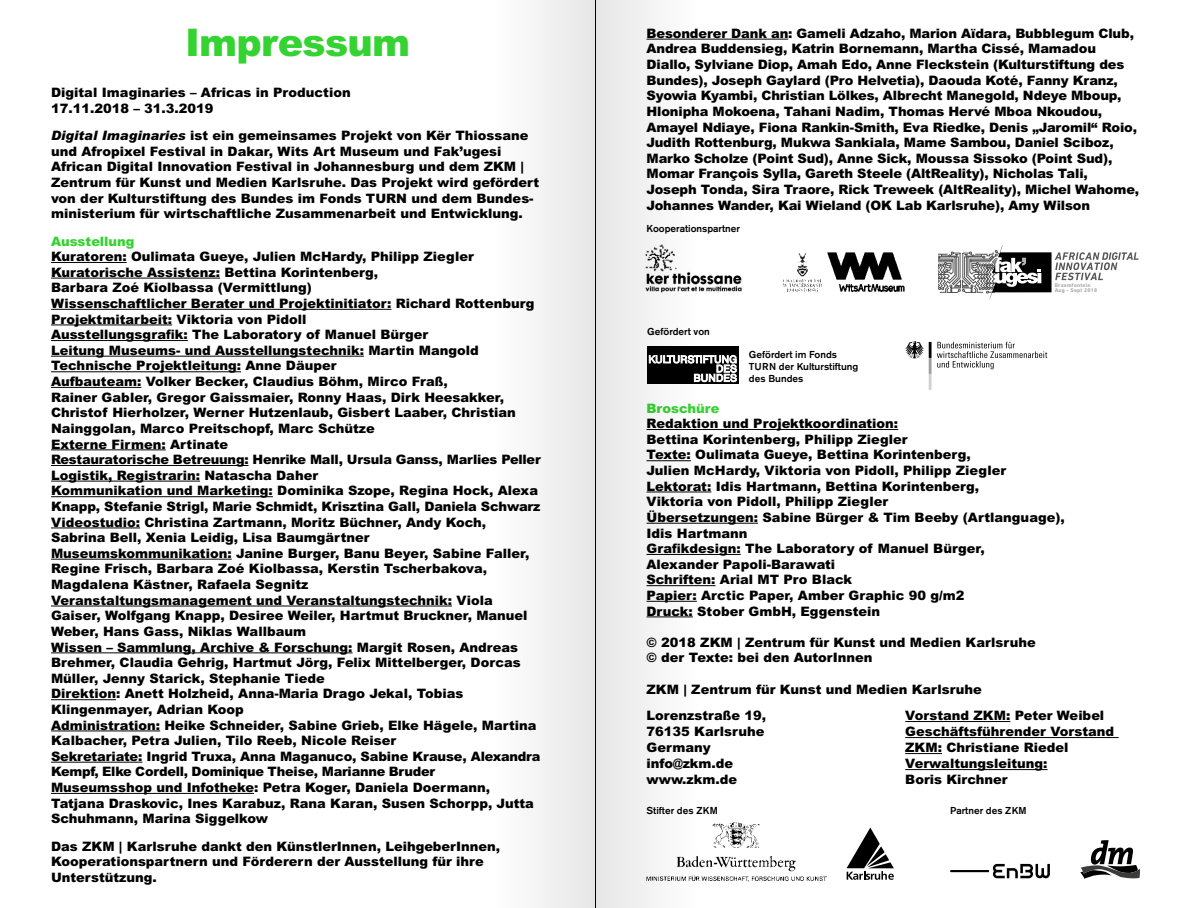
<style>
.page{position:relative;width:1191px;height:908px;background:#fff}
.page>*{position:absolute;margin:0;border:0;box-sizing:border-box;transform-origin:0 0}
.t1{font:900 38.2px "Arial MT Pro";letter-spacing:-.02em;color:#35d331}
.t2{font:900 13px/15.6px "Arial MT Pro";color:#000}
.t3{font:900 13px "Arial MT Pro";color:#35d331}
.t4{font:500 10px/12px "Akzidenz Grotesk BE";color:#000}
.t5{font:800 5.4px/5.6px "DIN Next LT Pro";letter-spacing:.04em;color:#b1b2b3}
.s1{font-style:italic}
</style>
<div class="page">
<hr style="left:51px;top:262px;width:76px;height:1px;background:#000">
<hr style="left:51px;top:277px;width:169px;height:1px;background:#000">
<hr style="left:51px;top:309px;width:340px;height:1px;background:#000">
<hr style="left:51px;top:324px;width:121px;height:1px;background:#000">
<hr style="left:51px;top:340px;width:137px;height:1px;background:#000">
<hr style="left:51px;top:355px;width:313px;height:1px;background:#000">
<hr style="left:51px;top:371px;width:190px;height:1px;background:#000">
<hr style="left:51px;top:387px;width:90px;height:1px;background:#000">
<hr style="left:51px;top:449px;width:115px;height:1px;background:#000">
<hr style="left:51px;top:465px;width:197px;height:1px;background:#000">
<hr style="left:51px;top:480px;width:149px;height:1px;background:#000">
<hr style="left:51px;top:496px;width:222px;height:1px;background:#000">
<hr style="left:51px;top:527px;width:89px;height:1px;background:#000">
<hr style="left:51px;top:558px;width:181px;height:1px;background:#000">
<hr style="left:51px;top:605px;width:401px;height:1px;background:#000">
<hr style="left:51px;top:652px;width:301px;height:1px;background:#000">
<hr style="left:51px;top:699px;width:65px;height:1px;background:#000">
<hr style="left:51px;top:730px;width:109px;height:1px;background:#000">
<hr style="left:51px;top:761px;width:91px;height:1px;background:#000">
<hr style="left:51px;top:792px;width:203px;height:1px;background:#000">
<svg style="left:950px;top:863px;width:100px;height:14px"></svg>
<svg style="left:846px;top:827px;width:48px;height:52px"></svg>
<img style="left:757px;top:824px;width:69px;height:56px">
<svg style="left:1080px;top:840px;width:60px;height:38px"></svg>
<hr style="left:646px;top:39px;width:142px;height:1px;background:#000">
<hr style="left:646px;top:429px;width:252px;height:1px;background:#000">
<hr style="left:646px;top:522px;width:112px;height:1px;background:#000">
<hr style="left:905px;top:720px;width:105px;height:1px;background:#000">
<hr style="left:905px;top:736px;width:213px;height:1px;background:#000">
<hr style="left:905px;top:752px;width:37px;height:1px;background:#000">
<hr style="left:905px;top:768px;width:142px;height:1px;background:#000">
<img style="left:783px;top:252px;width:122px;height:41px">
<svg style="left:938px;top:245px;width:200px;height:54px"></svg>
<svg style="left:905px;top:341px;width:26px;height:49px"></svg>
<svg style="left:937px;top:341px;width:110px;height:28px"></svg>
<hr style="left:595px;top:0;width:1px;height:907px;background:#000">
<svg style="left:596px;top:0;width:161px;height:907px"></svg>
<div style="left:433px;top:0;width:161px;height:907px;background:linear-gradient(to right,#fff,#eaeaea)"></div>
<h1 class="t1" style="left:185px;top:18px;width:227px">Impressum</h1>
<p class="t2" style="left:646px;top:26px;width:494px">Besonderer Dank an: Gameli Adzaho, Marion Aïdara, Bubblegum Club, Andrea Buddensieg, Katrin Bornemann, Martha Cissé, Mamadou Diallo, Sylviane Diop, Amah Edo, Anne Fleckstein (Kulturstiftung des Bundes), Joseph Gaylard (Pro Helvetia), Daouda Koté, Fanny Kranz, Syowia Kyambi, Christian Lölkes, Albrecht Manegold, Ndeye Mboup, Hlonipha Mokoena, Tahani Nadim, Thomas Hervé Mboa Nkoudou, Amayel Ndiaye, Fiona Rankin-Smith, Eva Riedke, Denis „Jaromil“ Roio, Judith Rottenburg, Mukwa Sankiala, Mame Sambou, Daniel Sciboz, Marko Scholze (Point Sud), Anne Sick, Moussa Sissoko (Point Sud), Momar François Sylla, Gareth Steele (AltReality), Nicholas Tali, Joseph Tonda, Sira Traore, Rick Treweek (AltReality), Michel Wahome, Johannes Wander, Kai Wieland (OK Lab Karlsruhe), Amy Wilson</p>
<p class="t2" style="left:51px;top:85px;width:301px">Digital Imaginaries – Africas in Production<br>17.11.2018 – 31.3.2019</p>
<p class="t2" style="left:51px;top:128px;width:490px"><span class="s1">Digital Imaginaries</span> ist ein gemeinsames Projekt von Kër Thiossane und Afropixel Festival in Dakar, Wits Art Museum und Fak’ugesi African Digital Innovation Festival in Johannesburg und dem ZKM | Zentrum für Kunst und Medien Karlsruhe. Das Projekt wird gefördert von der Kulturstiftung des Bundes im Fonds TURN und dem Bundes&shy;ministerium für wirtschaftliche Zusammenarbeit und Entwicklung.</p>
<p class="t3" style="left:51px;top:232px;width:85px">Ausstellung</p>
<p class="t2" style="left:51px;top:249px;width:491px">Kuratoren: Oulimata Gueye, Julien McHardy, Philipp Ziegler Kuratorische Assistenz: Bettina Korintenberg,<br>Barbara Zoé Kiolbassa (Vermittlung)<br>Wissenschaftlicher Berater und Projektinitiator: Richard Rottenburg Projektmitarbeit: Viktoria von Pidoll<br>Ausstellungsgrafik: The Laboratory of Manuel Bürger<br>Leitung Museums- und Ausstellungstechnik: Martin Mangold Technische Projektleitung: Anne Däuper<br>Aufbauteam: Volker Becker, Claudius Böhm, Mirco Fraß,<br>Rainer Gabler, Gregor Gaissmaier, Ronny Haas, Dirk Heesakker, Christof Hierholzer, Werner Hutzenlaub, Gisbert Laaber, Christian Nainggolan, Marco Preitschopf, Marc Schütze<br>Externe Firmen: Artinate<br>Restauratorische Betreuung: Henrike Mall, Ursula Ganss, Marlies Peller Logistik, Registrarin: Natascha Daher<br>Kommunikation und Marketing: Dominika Szope, Regina Hock, Alexa Knapp, Stefanie Strigl, Marie Schmidt, Krisztina Gall, Daniela Schwarz Videostudio: Christina Zartmann, Moritz Büchner, Andy Koch, Sabrina Bell, Xenia Leidig, Lisa Baumgärtner Museumskommunikation: Janine Burger, Banu Beyer, Sabine Faller, Regine Frisch, Barbara Zoé Kiolbassa, Kerstin Tscherbakova, Magdalena Kästner, Rafaela Segnitz<br>Veranstaltungsmanagement und Veranstaltungstechnik: Viola Gaiser, Wolfgang Knapp, Desiree Weiler, Hartmut Bruckner, Manuel Weber, Hans Gass, Niklas Wallbaum<br>Wissen – Sammlung, Archive &amp; Forschung: Margit Rosen, Andreas Brehmer, Claudia Gehrig, Hartmut Jörg, Felix Mittelberger, Dorcas Müller, Jenny Starick, Stephanie Tiede<br>Direktion: Anett Holzheid, Anna-Maria Drago Jekal, Tobias Klingenmayer, Adrian Koop<br>Administration: Heike Schneider, Sabine Grieb, Elke Hägele, Martina Kalbacher, Petra Julien, Tilo Reeb, Nicole Reiser<br>Sekretariate: Ingrid Truxa, Anna Maganuco, Sabine Krause, Alexandra Kempf, Elke Cordell, Dominique Theise, Marianne Bruder<br>Museumsshop und Infotheke: Petra Koger, Daniela Doermann, Tatjana Draskovic, Ines Karabuz, Rana Karan, Susen Schorpp, Jutta Schuhmann, Marina Siggelkow</p>
<p class="t2" style="left:51px;top:837px;width:450px">Das ZKM | Karlsruhe dankt den KünstlerInnen, LeihgeberInnen,<br>Kooperationspartnern und Förderern der Ausstellung für ihre<br>Unterstützung.</p>
<p class="t4" style="left:646px;top:222px;width:95px">Kooperationspartner</p>
<p class="t5" style="left:1054px;top:282px;width:44px">Braamfontein<br>Aug - Sept 2018</p>
<p class="t4" style="left:647px;top:325px;width:64px">Gefördert von</p>
<p class="t4" style="left:749px;top:348px;width:111px">Gefördert im Fonds<br>TURN der Kulturstiftung des Bundes</p>
<p class="t3" style="left:646px;top:399px;width:75px">Broschüre</p>
<p class="t2" style="left:646px;top:416px;width:420px">Redaktion und Projektkoordination:<br>Bettina Korintenberg, Philipp Ziegler<br>Texte: Oulimata Gueye, Bettina Korintenberg,<br>Julien McHardy, Viktoria von Pidoll, Philipp Ziegler Lektorat: Idis Hartmann, Bettina Korintenberg,<br>Viktoria von Pidoll, Philipp Ziegler<br>Übersetzungen: Sabine Bürger &amp; Tim Beeby (Artlanguage), Idis Hartmann<br>Grafikdesign: The Laboratory of Manuel Bürger,<br>Alexander Papoli-Barawati<br>Schriften: Arial MT Pro Black<br>Papier: Arctic Paper, Amber Graphic 90 g/m2<br>Druck: Stober GmbH, Eggenstein</p>
<p class="t2" style="left:646px;top:634px;width:391px">© 2018 ZKM | Zentrum für Kunst und Medien Karlsruhe © der Texte: bei den AutorInnen</p>
<p class="t2" style="left:646px;top:675px;width:337px;line-height:26.6px">ZKM | Zentrum für Kunst und Medien Karlsruhe<br>Lorenzstraße 19,</p>
<p class="t2" style="left:646px;top:723px;width:119px">76135 Karlsruhe<br>Germany info@zkm.de www.zkm.de</p>
<p class="t2" style="left:905px;top:707px;width:210px">Vorstand ZKM: Peter Weibel<br>Geschäftsführender Vorstand<br>ZKM: Christiane Riedel<br>Verwaltungsleitung:<br>Boris Kirchner</p>
<p class="t4" style="left:646px;top:804px;width:73px">Stifter des ZKM</p>
<p class="t4" style="left:950px;top:804px;width:78px">Partner des ZKM</p>
</div>
